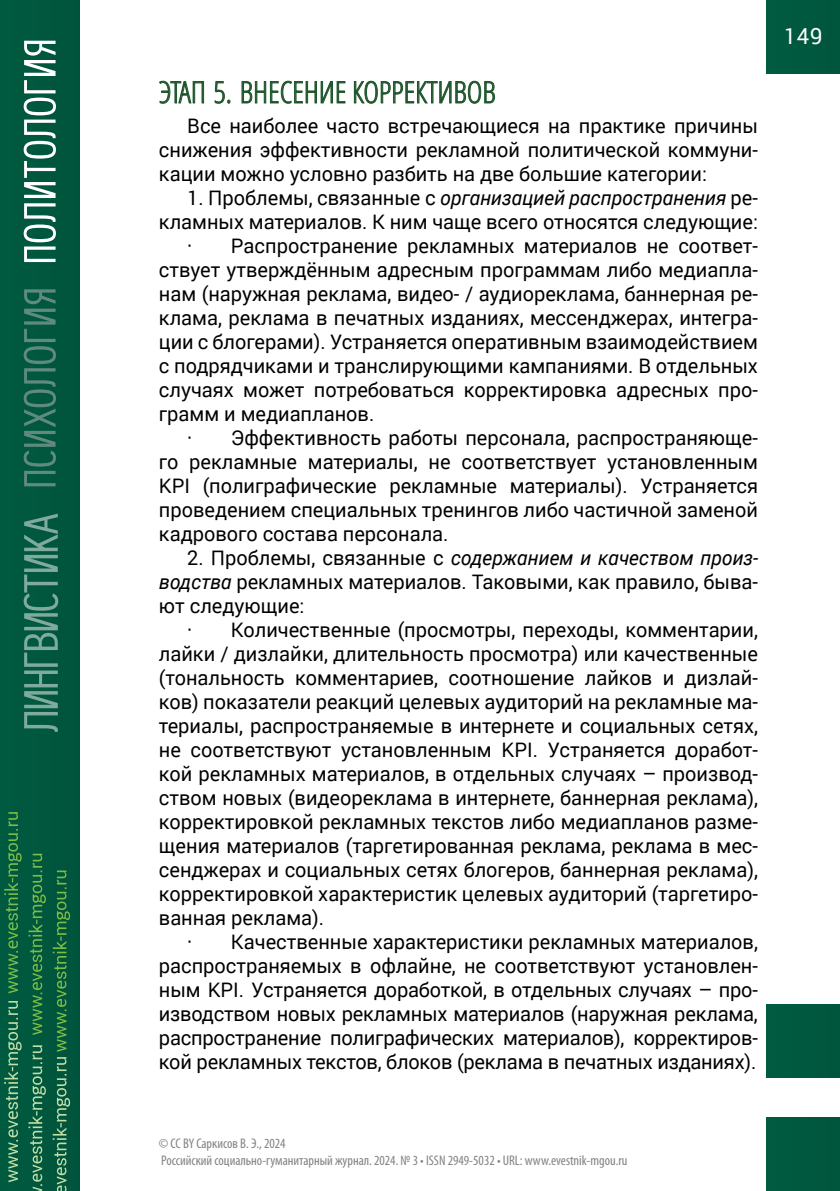
<style>
.page{position:relative;width:840px;height:1191px;background:#fff}
.page>*{position:absolute;margin:0;border:0;box-sizing:border-box;transform-origin:0 0}
.Подзаг_аннот__ключ_с{font:30px "Germano";color:#1e552a}
.t1{font:22px "Roberto Sans";color:#fff}
.Основной_текст{font:20px/24px "Roberto Sans";color:#000;text-align:justify}
.t2{font:condensed 14px/16.8px "Myriad Pro";color:#808285}
.s1{font-style:italic}
</style>
<div class="page">
<div style="left:0;top:0;width:79px;height:1191px;background:#00573d"></div>
<div style="left:766px;top:0;width:73px;height:74px;background:#00583f"></div>
<svg style="left:4px;top:1001px;width:18px;height:181px"></svg>
<svg style="left:4px;top:812px;width:18px;height:181px"></svg>
<svg style="left:28px;top:853px;width:18px;height:182px"></svg>
<svg style="left:53px;top:870px;width:17px;height:181px"></svg>
<svg style="left:28px;top:1045px;width:18px;height:146px"></svg>
<svg style="left:53px;top:1057px;width:17px;height:134px"></svg>
<svg style="left:24px;top:41px;width:32px;height:221px"></svg>
<svg style="left:24px;top:289px;width:32px;height:197px"></svg>
<div style="left:766px;top:1004px;width:73px;height:73px;background:#00583f"></div>
<div style="left:766px;top:1117px;width:73px;height:74px;background:#00583f"></div>
<svg style="left:24px;top:513px;width:34px;height:219px"></svg>
<svg style="left:159px;top:80px;width:45px;height:24px"></svg>
<svg style="left:214px;top:81px;width:17px;height:23px"></svg>
<svg style="left:241px;top:80px;width:105px;height:24px"></svg>
<svg style="left:353px;top:80px;width:142px;height:24px"></svg>
<p class="Подзаг_аннот__ключ_с" style="left:159px;top:72px;width:338px">ЭТАП 5. ВНЕСЕНИЕ КОРРЕКТИВОВ</p>
<p class="Основной_текст" style="left:159px;top:112px;width:600px;text-indent:28px">Все наиболее часто встречающиеся на практике причины снижения эффективности рекламной политической коммуни&shy;кации можно условно разбить на две большие категории:</p>
<p class="Основной_текст" style="left:159px;top:184px;width:600px;text-align:right">1. Проблемы, связанные с <span class="s1">организацией распространения</span> ре&shy;кламных материалов. К ним чаще всего относятся следующие:</p>
<p class="Основной_текст" style="left:159px;top:232px;width:600px;text-indent:28px">· Распространение рекламных материалов не соответ&shy;ствует утверждённым адресным программам либо медиапла&shy;нам (наружная реклама, видео- / аудиореклама, баннерная ре&shy;клама, реклама в печатных изданиях, мессенджерах, интегра&shy;ции с блогерами). Устраняется оперативным взаимодействием с подрядчиками и транслирующими кампаниями. В отдельных случаях может потребоваться корректировка адресных про&shy;грамм и медиапланов.</p>
<p class="Основной_текст" style="left:159px;top:424px;width:600px;text-indent:28px">· Эффективность работы персонала, распространяюще&shy;го рекламные материалы, не соответствует установленным KPI (полиграфические рекламные материалы). Устраняется проведением специальных тренингов либо частичной заменой кадрового состава персонала.</p>
<p class="Основной_текст" style="left:159px;top:544px;width:600px;text-indent:28px">2. Проблемы, связанные с <span class="s1">содержанием и качеством произ&shy;водства</span> рекламных материалов. Таковыми, как правило, быва&shy;ют следующие:</p>
<p class="Основной_текст" style="left:159px;top:616px;width:600px;text-indent:28px">· Количественные (просмотры, переходы, комментарии, лайки / дизлайки, длительность просмотра) или качественные (тональность комментариев, соотношение лайков и дизлай&shy;ков) показатели реакций целевых аудиторий на рекламные ма&shy;териалы, распространяемые в интернете и социальных сетях, не соответствуют установленным KPI. Устраняется доработ&shy;кой рекламных материалов, в отдельных случаях – производ&shy;ством новых (видеореклама в интернете, баннерная реклама), корректировкой рекламных текстов либо медиапланов разме&shy;щения материалов (таргетированная реклама, реклама в мес&shy;сенджерах и социальных сетях блогеров, баннерная реклама), корректировкой характеристик целевых аудиторий (таргетиро&shy;ванная реклама).</p>
<p class="Основной_текст" style="left:159px;top:928px;width:600px;text-indent:28px">· Качественные характеристики рекламных материалов, распространяемых в офлайне, не соответствуют установлен&shy;ным KPI. Устраняется доработкой, в отдельных случаях – про&shy;изводством новых рекламных материалов (наружная реклама, распространение полиграфических материалов), корректиров&shy;кой рекламных текстов, блоков (реклама в печатных изданиях).</p>
<p class="t2" style="left:159px;top:1134px;width:469px">© CC BY Саркисов В. Э., 2024<br>Российский социально-гуманитарный журнал. 2024. № 3 • ISSN 2949-5032 • URL: www.evestnik-mgou.ru</p>
<p class="t1" style="left:783px;top:19px;width:40px">149</p>
</div>
